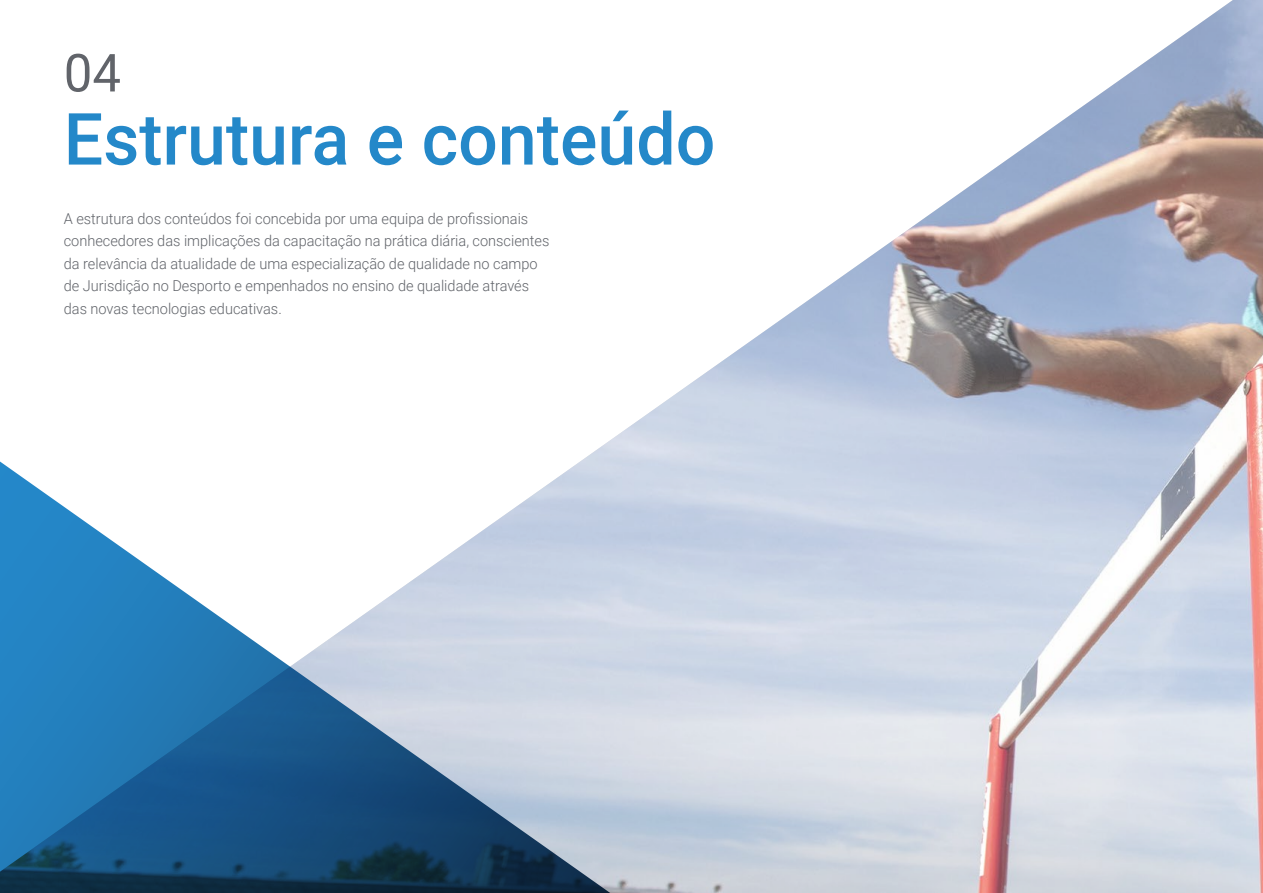
<style>
.page{position:relative;width:1263px;height:893px;background:#fff}
.page>*{position:absolute;margin:0;border:0;box-sizing:border-box;transform-origin:0 0}
.t1{font:500 72px "Roboto";color:#2488c9}
.t2{font:52.5px "Roboto";color:#61646a}
.t3{font:300 15px/22.5px "Roboto";color:#61646a}
</style>
<div class="page">
<img style="left:602px;top:0;width:661px;height:893px">
<svg style="left:0;top:446px;width:640px;height:447px"></svg>
<h2 class="t2" style="left:64px;top:36px;width:59px">04</h2>
<h1 class="t1" style="left:64px;top:89px;width:653px">Estrutura e conteúdo</h1>
<p class="t3" style="left:64px;top:207px;width:487px">A estrutura dos conteúdos foi concebida por uma equipa de profissionais conhecedores das implicações da capacitação na prática diária, conscientes da relevância da atualidade de uma especialização de qualidade no campo de Jurisdição no Desporto e empenhados no ensino de qualidade através das novas tecnologias educativas.</p>
</div>
